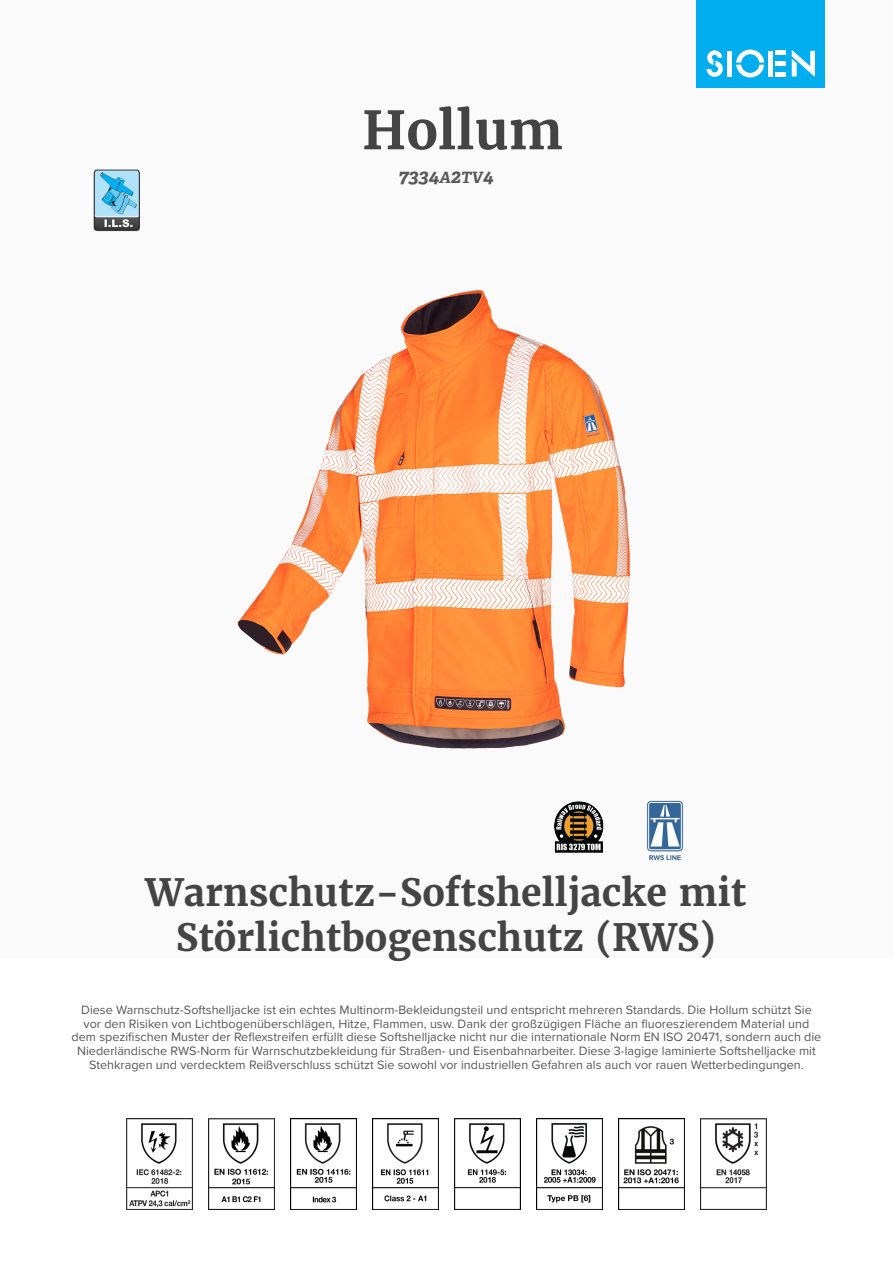
<style>
.page{position:relative;width:893px;height:1263px;background:#fff}
.page>*{position:absolute;margin:0;border:0;box-sizing:border-box;transform-origin:0 0}
.product_name{font:700 52.5px "Merriweather";color:#444}
.product_h2{font:700 37.5px/45px "Merriweather";color:#444;text-align:center}
.product_ref{font:italic 700 19.5px "Adelle";color:#57585a}
.product_description{font:12.6px/13.6px "Proxima Nova";color:#57585a;text-align:center}
.s1{font-size:15.6px}
</style>
<div class="page">
<div style="left:0;top:0;width:893px;height:957px;background:#fafafa"></div>
<div style="left:697px;top:0;width:128px;height:88px;background:#00aeef"></div>
<svg style="left:707px;top:50px;width:16px;height:27px"></svg>
<svg style="left:736px;top:50px;width:28px;height:28px"></svg>
<div style="left:727px;top:51px;width:5px;height:26px;background:#fff"></div>
<div style="left:768px;top:51px;width:5px;height:26px;background:#fff"></div>
<div style="left:775px;top:72px;width:11px;height:5px;background:#fff"></div>
<div style="left:775px;top:61px;width:11px;height:5px;background:#fff"></div>
<hr style="left:775px;top:51px;width:11px;height:4px;background:#fff">
<svg style="left:792px;top:50px;width:23px;height:27px"></svg>
<img style="left:93px;top:169px;width:47px;height:63px">
<img style="left:126px;top:1118px;width:66px;height:92px">
<img style="left:208px;top:1118px;width:66px;height:92px">
<img style="left:290px;top:1118px;width:66px;height:92px">
<img style="left:372px;top:1118px;width:66px;height:92px">
<img style="left:454px;top:1118px;width:67px;height:92px">
<img style="left:536px;top:1118px;width:67px;height:92px">
<img style="left:618px;top:1118px;width:67px;height:92px">
<img style="left:701px;top:1118px;width:66px;height:92px">
<img style="left:237px;top:290px;width:447px;height:571px">
<p class="product_name" style="left:362px;top:97px;width:202px">Hollum</p>
<p class="product_ref" style="left:398px;top:164px;width:96px">7334<span class="s1">A</span>2<span class="s1">TV</span>4</p>
<p class="product_h2" style="left:146px;top:869px;width:602px">Warnschutz-Softshelljacke mit<br>Störlichtbogenschutz (RWS)</p>
<p class="product_description" style="left:72px;top:1002px;width:751px">Diese Warnschutz-Softshelljacke ist ein echtes Multinorm-Bekleidungsteil und entspricht mehreren Standards. Die Hollum schützt Sie vor den Risiken von Lichtbogenüberschlägen, Hitze, Flammen, usw. Dank der großzügigen Fläche an fluoreszierendem Material und dem spezifischen Muster der Reflexstreifen erfüllt diese Softshelljacke nicht nur die internationale Norm EN ISO 20471, sondern auch die Niederländische RWS-Norm für Warnschutzbekleidung für Straßen- und Eisenbahnarbeiter. Diese 3-lagige laminierte Softshelljacke mit Stehkragen und verdecktem Reißverschluss schützt Sie sowohl vor industriellen Gefahren als auch vor rauen Wetterbedingungen.</p>
</div>
